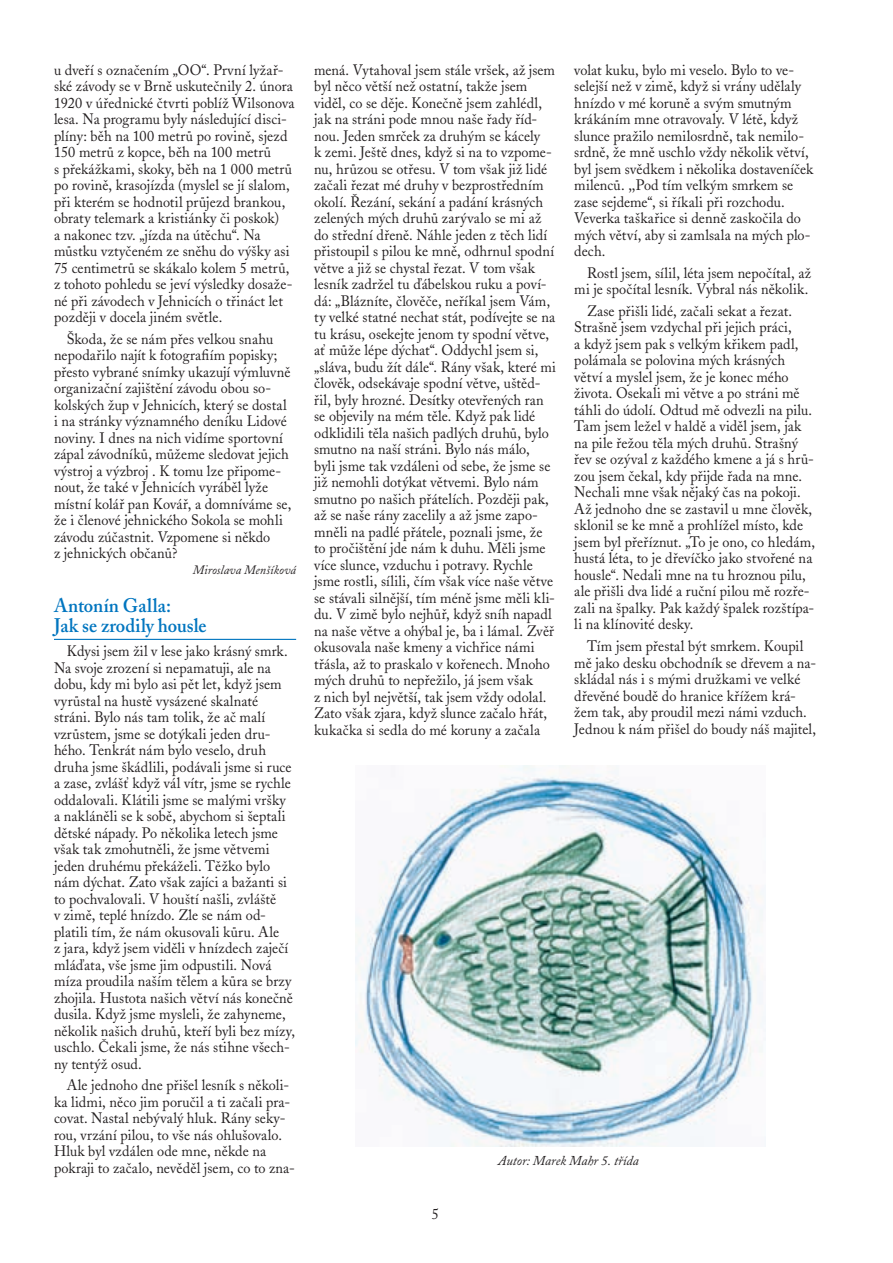
<style>
.page{position:relative;width:893px;height:1263px;background:#fff}
.page>*{position:absolute;margin:0;border:0;box-sizing:border-box;transform-origin:0 0}
.NADPIS_1{font:600 19.5px/20.4px "Adobe Caslon CE";letter-spacing:.005em;color:#0075bf;scale:.95 1}
.BODY_Left{font:15px/16.5px "Adobe Caslon CE";letter-spacing:.01em;color:#231f20;scale:.95 1}
.t1{font:italic 13.5px "Adobe Caslon CE";color:#231f20}
.AUTOR{font:italic 12.75px "Adobe Caslon CE";letter-spacing:.01em;color:#231f20;scale:.95 1}
</style>
<div class="page">
<hr style="left:54px;top:639px;width:242px;height:1px;background:#0075bf">
<img style="left:355px;top:765px;width:410px;height:381px">
<p class="BODY_Left" style="left:54px;top:62px;width:255px">u dveří s označením „OO“. První lyžař&shy;ské závody se v Brně uskutečnily 2. února 1920 v úřednické čtvrti poblíž Wilsonova lesa. Na programu byly následující disci&shy;plíny: běh na 100 metrů po rovině, sjezd 150 metrů z kopce, běh na 100 metrů<br>s překážkami, skoky, běh na 1 000 metrů po rovině, krasojízda (myslel se jí slalom, při kterém se hodnotil průjezd brankou, obraty telemark a kristiánky či poskok)<br>a nakonec tzv. „jízda na útěchu“. Na můstku vztyčeném ze sněhu do výšky asi 75 centimetrů se skákalo kolem 5 metrů, z tohoto pohledu se jeví výsledky dosaže&shy;né při závodech v Jehnicích o třináct let později v docela jiném světle.</p>
<p class="BODY_Left" style="left:54px;top:331px;width:251px;text-indent:13px">Škoda, že se nám přes velkou snahu nepodařilo najít k fotografiím popisky; přesto vybrané snímky ukazují výmluvně organizační zajištění závodu obou so&shy;kolských žup v Jehnicích, který se dostal i na stránky významného deníku Lidové noviny. I dnes na nich vidíme sportovní zápal závodníků, můžeme sledovat jejich výstroj a výzbroj . K tomu lze připome&shy;nout, že také v Jehnicích vyráběl lyže místní kolář pan Kovář, a domníváme se, že i členové jehnického Sokola se mohli závodu zúčastnit. Vzpomene si někdo<br>z jehnických občanů?</p>
<p class="AUTOR" style="left:193px;top:563px;width:110px">Miroslava Menšíková</p>
<p class="NADPIS_1" style="left:54px;top:595px;width:162px">Antonín Galla:<br>Jak se zrodily housle</p>
<p class="BODY_Left" style="left:54px;top:643px;width:255px;text-indent:13px">Kdysi jsem žil v lese jako krásný smrk.<br>Na svoje zrození si nepamatuji, ale na dobu, kdy mi bylo asi pět let, když jsem vyrůstal na hustě vysázené skalnaté stráni. Bylo nás tam tolik, že ač malí vzrůstem, jsme se dotýkali jeden dru&shy;hého. Tenkrát nám bylo veselo, druh druha jsme škádlili, podávali jsme si ruce a zase, zvlášť když vál vítr, jsme se rychle oddalovali. Klátili jsme se malými vršky a nakláněli se k sobě, abychom si šeptali dětské nápady. Po několika letech jsme však tak zmohutněli, že jsme větvemi jeden druhému překáželi. Těžko bylo nám dýchat. Zato však zajíci a bažanti si to pochvalovali. V houští našli, zvláště<br>v zimě, teplé hnízdo. Zle se nám od&shy;platili tím, že nám okusovali kůru. Ale<br>z jara, když jsem viděli v hnízdech zaječí mláďata, vše jsme jim odpustili. Nová míza proudila naším tělem a kůra se brzy zhojila. Hustota našich větví nás konečně dusila. Když jsme mysleli, že zahyneme, několik našich druhů, kteří byli bez mízy, uschlo. Čekali jsme, že nás stihne všech&shy;ny tentýž osud.</p>
<p class="BODY_Left" style="left:54px;top:1077px;width:255px;text-indent:13px">Ale jednoho dne přišel lesník s několi&shy;ka lidmi, něco jim poručil a ti začali pra&shy;covat. Nastal nebývalý hluk. Rány seky&shy;rou, vrzání pilou, to vše nás ohlušovalo.<br>Hluk byl vzdálen ode mne, někde na pokraji to začalo, nevěděl jsem, co to zna-</p>
<p class="BODY_Left" style="left:314px;top:62px;width:256px">mená. Vytahoval jsem stále vršek, až jsem byl něco větší než ostatní, takže jsem viděl, co se děje. Konečně jsem zahlédl, jak na stráni pode mnou naše řady říd&shy;nou. Jeden smrček za druhým se kácely<br>k zemi. Ještě dnes, když si na to vzpome&shy;nu, hrůzou se otřesu. V tom však již lidé začali řezat mé druhy v bezprostředním okolí. Řezání, sekání a padání krásných zelených mých druhů zarývalo se mi až do střední dřeně. Náhle jeden z těch lidí přistoupil s pilou ke mně, odhrnul spodní větve a již se chystal řezat. V tom však lesník zadržel tu ďábelskou ruku a poví&shy;dá: „Blázníte, člověče, neříkal jsem Vám, ty velké statné nechat stát, podívejte se na tu krásu, osekejte jenom ty spodní větve, ať může lépe dýchat“. Oddychl jsem si, „sláva, budu žít dále“. Rány však, které mi člověk, odsekávaje spodní větve, uštěd&shy;řil, byly hrozné. Desítky otevřených ran se objevily na mém těle. Když pak lidé odklidili těla našich padlých druhů, bylo smutno na naší stráni. Bylo nás málo,<br>byli jsme tak vzdáleni od sebe, že jsme se již nemohli dotýkat větvemi. Bylo nám smutno po našich přátelích. Později pak, až se naše rány zacelily a až jsme zapo&shy;mněli na padlé přátele, poznali jsme, že to pročištění jde nám k duhu. Měli jsme více slunce, vzduchu i potravy. Rychle jsme rostli, sílili, čím však více naše větve se stávali silnější, tím méně jsme měli kli&shy;du. V zimě bylo nejhůř, když sníh napadl na naše větve a ohýbal je, ba i lámal. Zvěř okusovala naše kmeny a vichřice námi třásla, až to praskalo v kořenech. Mnoho mých druhů to nepřežilo, já jsem však<br>z nich byl největší, tak jsem vždy odolal.<br>Zato však zjara, když slunce začalo hřát, kukačka si sedla do mé koruny a začala</p>
<p class="BODY_Left" style="left:574px;top:62px;width:253px">volat kuku, bylo mi veselo. Bylo to ve&shy;selejší než v zimě, když si vrány udělaly hnízdo v mé koruně a svým smutným krákáním mne otravovaly. V létě, když slunce pražilo nemilosrdně, tak nemilo&shy;srdně, že mně uschlo vždy několik větví, byl jsem svědkem i několika dostaveníček milenců. ,,Pod tím velkým smrkem se zase sejdeme“, si říkali při rozchodu.<br>Veverka taškařice si denně zaskočila do mých větví, aby si zamlsala na mých plo&shy;dech.</p>
<p class="BODY_Left" style="left:574px;top:265px;width:251px;text-align:right">Rostl jsem, sílil, léta jsem nepočítal, až mi je spočítal lesník. Vybral nás několik.</p>
<p class="BODY_Left" style="left:574px;top:303px;width:255px;text-indent:13px">Zase přišli lidé, začali sekat a řezat.<br>Strašně jsem vzdychal při jejich práci,<br>a když jsem pak s velkým křikem padl, polámala se polovina mých krásných větví a myslel jsem, že je konec mého života. Osekali mi větve a po stráni mě táhli do údolí. Odtud mě odvezli na pilu.<br>Tam jsem ležel v haldě a viděl jsem, jak na pile řežou těla mých druhů. Strašný řev se ozýval z každého kmene a já s hrů&shy;zou jsem čekal, kdy přijde řada na mne.<br>Nechali mne však nějaký čas na pokoji.<br>Až jednoho dne se zastavil u mne člověk, sklonil se ke mně a prohlížel místo, kde jsem byl přeříznut. „To je ono, co hledám, hustá léta, to je dřevíčko jako stvořené na housle“. Nedali mne na tu hroznou pilu, ale přišli dva lidé a ruční pilou mě rozře&shy;zali na špalky. Pak každý špalek rozštípa&shy;li na klínovité desky.</p>
<p class="BODY_Left" style="left:574px;top:638px;width:256px;text-indent:13px">Tím jsem přestal být smrkem. Koupil mě jako desku obchodník se dřevem a na&shy;skládal nás i s mými družkami ve velké dřevěné boudě do hranice křížem krá&shy;žem tak, aby proudil mezi námi vzduch.<br>Jednou k nám přišel do boudy náš majitel,</p>
<p class="BODY_Left" style="left:432px;top:1205px;width:9px">5</p>
<p class="t1" style="left:498px;top:1152px;width:142px">Autor: Marek Mahr 5. třída</p>
</div>
